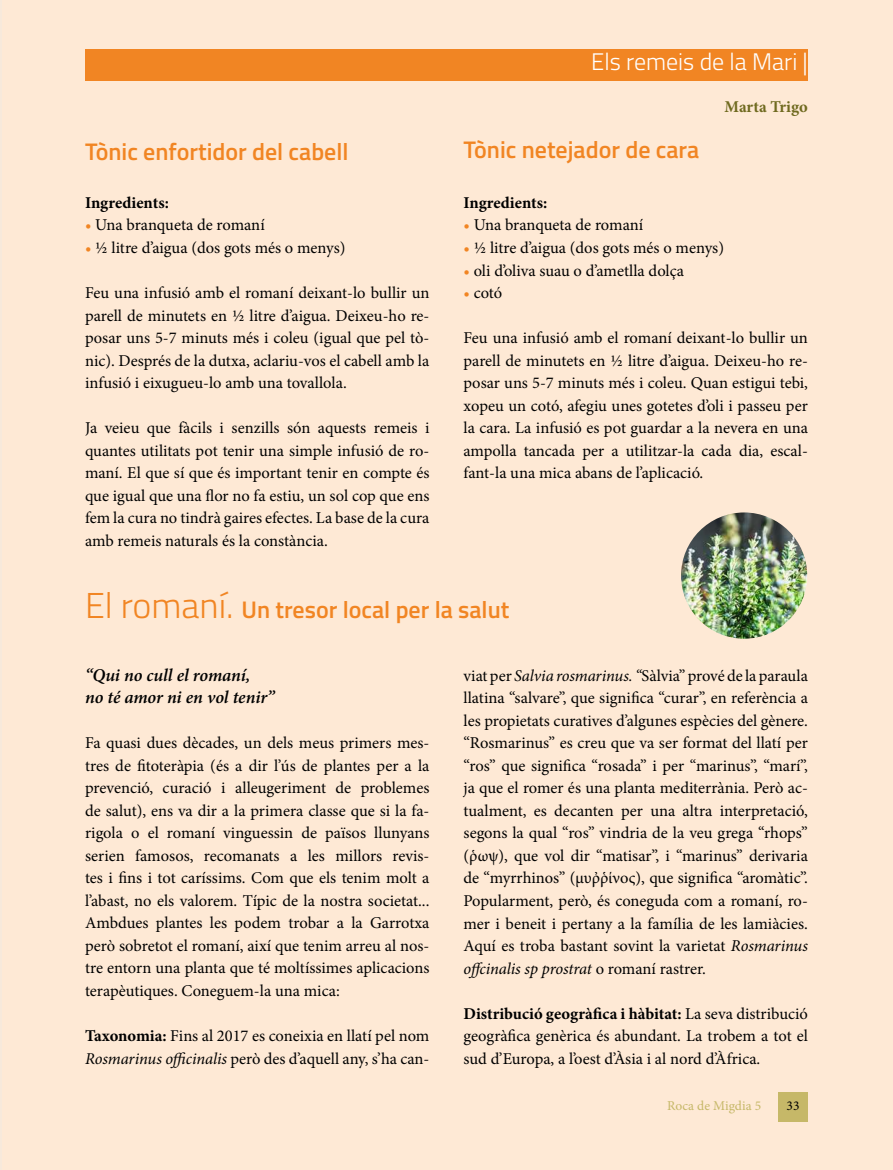
<style>
.page{position:relative;width:893px;height:1170px;background:#fff}
.page>*{position:absolute;margin:0;border:0;box-sizing:border-box;transform-origin:0 0}
.t1{font:600 24px "Titillium";color:#f18523}
.t2{font:300 24px "Titillium";color:#fff}
.t3{font:italic 600 18px/22.5px "Minion Pro";letter-spacing:-.005em;color:#000}
.t4{font:16.5px/22.5px "Minion Pro";color:#000;text-align:justify}
.t5{font:700 16.5px "Minion Pro";color:#000}
.t6{font:700 16.5px "Minion Pro";color:#6f6a1f}
.t7{font:13.5px "Minion Pro";color:#c6b868}
.t8{font:13.5px "Minion Pro";color:#000}
.s1{color:#f18523}
.s2{font-weight:300;font-size:36px}
.s3{font-weight:700}
.s4{font-style:italic}
</style>
<div class="page">
<div style="left:0;top:0;width:893px;height:1169px;background:#fee9d5"></div>
<hr style="left:0;top:0;width:2px;height:1169px;background:#f7e9db">
<hr style="left:0;top:244px;width:1px;height:30px;background:#faf0e7">
<hr style="left:0;top:342px;width:1px;height:30px;background:#faf0e7">
<hr style="left:0;top:440px;width:1px;height:30px;background:#faf0e7">
<hr style="left:0;top:538px;width:1px;height:30px;background:#faf0e7">
<hr style="left:0;top:733px;width:1px;height:30px;background:#faf0e7">
<hr style="left:0;top:831px;width:1px;height:30px;background:#faf0e7">
<hr style="left:0;top:929px;width:1px;height:30px;background:#faf0e7">
<hr style="left:0;top:1027px;width:1px;height:30px;background:#faf0e7">
<div style="left:85px;top:49px;width:722px;height:31px;background:#f18523"></div>
<img style="left:681px;top:512px;width:126px;height:126px;border-radius:63px">
<div style="left:778px;top:1091px;width:30px;height:30px;background:#c6b868"></div>
<h1 class="t1" style="left:85px;top:133px;width:265px">Tònic enfortidor del cabell</h1>
<p class="t5" style="left:85px;top:191px;width:85px">Ingredients:</p>
<p class="t4" style="left:85px;top:214px;width:181px"><span class="s1">•</span> Una branqueta de romaní</p>
<p class="t4" style="left:85px;top:236px;width:262px"><span class="s1">•</span> ½ litre d’aigua (dos gots més o menys)</p>
<p class="t4" style="left:85px;top:281px;width:346px">Feu una infusió amb el romaní deixant-lo bullir un parell de minutets en ½ litre d’aigua. Deixeu-ho re&shy;posar uns 5-7 minuts més i coleu (igual que pel tò&shy;nic). Després de la dutxa, aclariu-vos el cabell amb la infusió i eixugueu-lo amb una tovallola.</p>
<p class="t4" style="left:85px;top:416px;width:346px">Ja veieu que fàcils i senzills són aquests remeis i quantes utilitats pot tenir una simple infusió de ro&shy;maní. El que sí que és important tenir en compte és que igual que una flor no fa estiu, un sol cop que ens fem la cura no tindrà gaires efectes. La base de la cura amb remeis naturals és la constància.</p>
<h1 class="t2" style="left:591px;top:44px;width:218px">Els remeis de la Mari |</h1>
<p class="t6" style="left:724px;top:95px;width:85px">Marta Trigo</p>
<h1 class="t1" style="left:463px;top:132px;width:237px">Tònic netejador de cara</h1>
<p class="t5" style="left:463px;top:191px;width:85px">Ingredients:</p>
<p class="t4" style="left:463px;top:214px;width:181px"><span class="s1">•</span> Una branqueta de romaní</p>
<p class="t4" style="left:463px;top:236px;width:262px"><span class="s1">•</span> ½ litre d’aigua (dos gots més o menys)</p>
<p class="t4" style="left:463px;top:259px;width:222px"><span class="s1">•</span> oli d’oliva suau o d’ametlla dolça</p>
<p class="t4" style="left:463px;top:281px;width:40px"><span class="s1">•</span> cotó</p>
<p class="t4" style="left:463px;top:326px;width:346px">Feu una infusió amb el romaní deixant-lo bullir un parell de minutets en ½ litre d’aigua. Deixeu-ho re&shy;posar uns 5-7 minuts més i coleu. Quan estigui tebi, xopeu un cotó, afegiu unes gotetes d’oli i passeu per la cara. La infusió es pot guardar a la nevera en una ampolla tancada per a utilitzar-la cada dia, escal&shy;fant-la una mica abans de l’aplicació.</p>
<h1 class="t1" style="left:85px;top:591px;width:426px"><span class="s2">El romaní.</span> Un tresor local per la salut</h1>
<p class="t3" style="left:85px;top:663px;width:191px">“Qui no cull el romaní,<br>no té amor ni en vol tenir”</p>
<p class="t4" style="left:85px;top:731px;width:346px">Fa quasi dues dècades, un dels meus primers mes&shy;tres de fitoteràpia (és a dir l’ús de plantes per a la prevenció, curació i alleugeriment de problemes de salut), ens va dir a la primera classe que si la fa&shy;rigola o el romaní vinguessin de països llunyans serien famosos, recomanats a les millors revis&shy;tes i fins i tot caríssims. Com que els tenim molt a l’abast, no els valorem. Típic de la nostra societat...<br>Ambdues plantes les podem trobar a la Garrotxa però sobretot el romaní, així que tenim arreu al nos&shy;tre entorn una planta que té moltíssimes aplicacions terapèutiques. Coneguem-la una mica:</p>
<p class="t4" style="left:85px;top:1024px;width:346px"><span class="s3">Taxonomia:</span> Fins al 2017 es coneixia en llatí pel nom<br><span class="s4">Rosmarinus officinalis</span> però des d’aquell any, s’ha can-</p>
<p class="t4" style="left:463px;top:664px;width:346px">viat per <span class="s4">Salvia rosmarinus. “</span>Sàlvia” prové de la paraula llatina “salvare”, que significa “curar”, en referència a les propietats curatives d’algunes espècies del gènere. “Rosmarinus” es creu que va ser format del llatí per “ros” que significa “rosada” i per “marinus”, “marí”, ja que el romer és una planta mediterrània. Però ac&shy;tualment, es decanten per una altra interpretació, segons la qual “ros” vindria de la veu grega “rhops” (ῥωψ), que vol dir “matisar”, i “marinus” derivaria de “myrrhinos” (μυῤῥίνος), que significa “aromàtic”.<br>Popularment, però, és coneguda com a romaní, ro&shy;mer i beneit i pertany a la família de les lamiàcies.<br>Aquí es troba bastant sovint la varietat <span class="s4">Rosmarinus offcinalis sp prostrat</span> o romaní rastrer.</p>
<p class="t4" style="left:463px;top:1002px;width:346px"><span class="s3">Distribució geogràfica i hàbitat:</span> La seva distribució geogràfica genèrica és abundant. La trobem a tot el sud d’Europa, a l’oest d’Àsia i al nord d’Àfrica.</p>
<p class="t7" style="left:667px;top:1096px;width:96px">Roca de Migdia 5</p>
<p class="t8" style="left:787px;top:1096px;width:14px">33</p>
</div>
